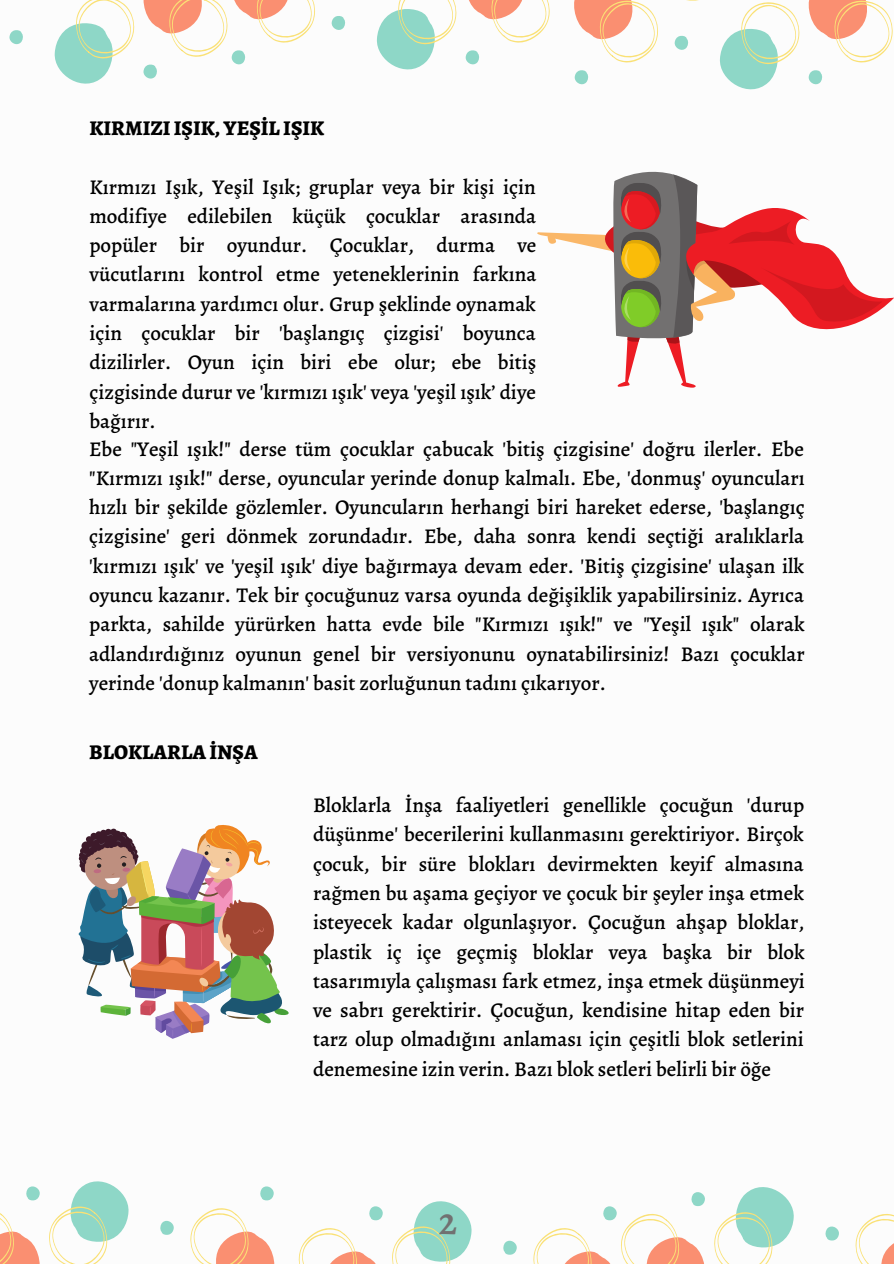
<style>
.page{position:relative;width:894px;height:1264px;background:#fff}
.page>*{position:absolute;margin:0;border:0;box-sizing:border-box;transform-origin:0 0}
.t1{font:500 39px "Alegreya";color:#717171}
.t2{font:500 21px/29.2px "Alegreya";color:#000;text-align:justify}
.t3{font:800 21px "Alegreya";color:#000}
</style>
<div class="page">
<svg style="left:9px;top:30px;width:14px;height:15px"></svg>
<svg style="left:54px;top:0;width:261px;height:84px"></svg>
<svg style="left:331px;top:16px;width:15px;height:14px"></svg>
<svg style="left:376px;top:0;width:174px;height:69px"></svg>
<svg style="left:808px;top:70px;width:14px;height:15px"></svg>
<svg style="left:574px;top:0;width:225px;height:89px"></svg>
<svg style="left:808px;top:0;width:85px;height:63px"></svg>
<svg style="left:855px;top:1213px;width:38px;height:50px"></svg>
<svg style="left:825px;top:1226px;width:14px;height:14px"></svg>
<svg style="left:714px;top:1187px;width:80px;height:76px"></svg>
<svg style="left:533px;top:1192px;width:172px;height:71px"></svg>
<svg style="left:503px;top:1240px;width:14px;height:14px"></svg>
<svg style="left:298px;top:1201px;width:174px;height:62px"></svg>
<svg style="left:260px;top:1186px;width:14px;height:14px"></svg>
<svg style="left:190px;top:1208px;width:85px;height:55px"></svg>
<svg style="left:160px;top:1220px;width:14px;height:15px"></svg>
<svg style="left:0;top:1181px;width:129px;height:82px"></svg>
<svg style="left:537px;top:171px;width:356px;height:216px"></svg>
<svg style="left:78px;top:824px;width:210px;height:214px"></svg>
<p class="t3" style="left:89px;top:114px;width:236px">KIRMIZI IŞIK, YEŞİL IŞIK</p>
<p class="t2" style="left:89px;top:172px;width:448px">Kırmızı Işık, Yeşil Işık; gruplar veya bir kişi için modifiye edilebilen küçük çocuklar arasında popüler bir oyundur. Çocuklar, durma ve vücutlarını kontrol etme yeteneklerinin farkına varmalarına yardımcı olur. Grup şeklinde oynamak için çocuklar bir 'başlangıç çizgisi' boyunca dizilirler. Oyun için biri ebe olur; ebe bitiş çizgisinde durur ve 'kırmızı ışık' veya 'yeşil ışık’ diye bağırır.</p>
<p class="t2" style="left:89px;top:434px;width:717px">Ebe "Yeşil ışık!" derse tüm çocuklar çabucak 'bitiş çizgisine' doğru ilerler. Ebe "Kırmızı ışık!" derse, oyuncular yerinde donup kalmalı. Ebe, 'donmuş' oyuncuları hızlı bir şekilde gözlemler. Oyuncuların herhangi biri hareket ederse, 'başlangıç çizgisine' geri dönmek zorundadır. Ebe, daha sonra kendi seçtiği aralıklarla 'kırmızı ışık' ve 'yeşil ışık' diye bağırmaya devam eder. 'Bitiş çizgisine' ulaşan ilk oyuncu kazanır. Tek bir çocuğunuz varsa oyunda değişiklik yapabilirsiniz. Ayrıca parkta, sahilde yürürken hatta evde bile "Kırmızı ışık!" ve "Yeşil ışık" olarak adlandırdığınız oyunun genel bir versiyonunu oynatabilirsiniz! Bazı çocuklar yerinde 'donup kalmanın' basit zorluğunun tadını çıkarıyor.</p>
<p class="t3" style="left:89px;top:738px;width:170px">BLOKLARLA İNŞA</p>
<p class="t2" style="left:313px;top:790px;width:493px">Bloklarla İnşa faaliyetleri genellikle çocuğun 'durup düşünme' becerilerini kullanmasını gerektiriyor. Birçok çocuk, bir süre blokları devirmekten keyif almasına rağmen bu aşama geçiyor ve çocuk bir şeyler inşa etmek isteyecek kadar olgunlaşıyor. Çocuğun ahşap bloklar, plastik iç içe geçmiş bloklar veya başka bir blok tasarımıyla çalışması fark etmez, inşa etmek düşünmeyi ve sabrı gerektirir. Çocuğun, kendisine hitap eden bir tarz olup olmadığını anlaması için çeşitli blok setlerini denemesine izin verin. Bazı blok setleri belirli bir öğe</p>
<p class="t1" style="left:438px;top:1194px;width:20px">2</p>
</div>
